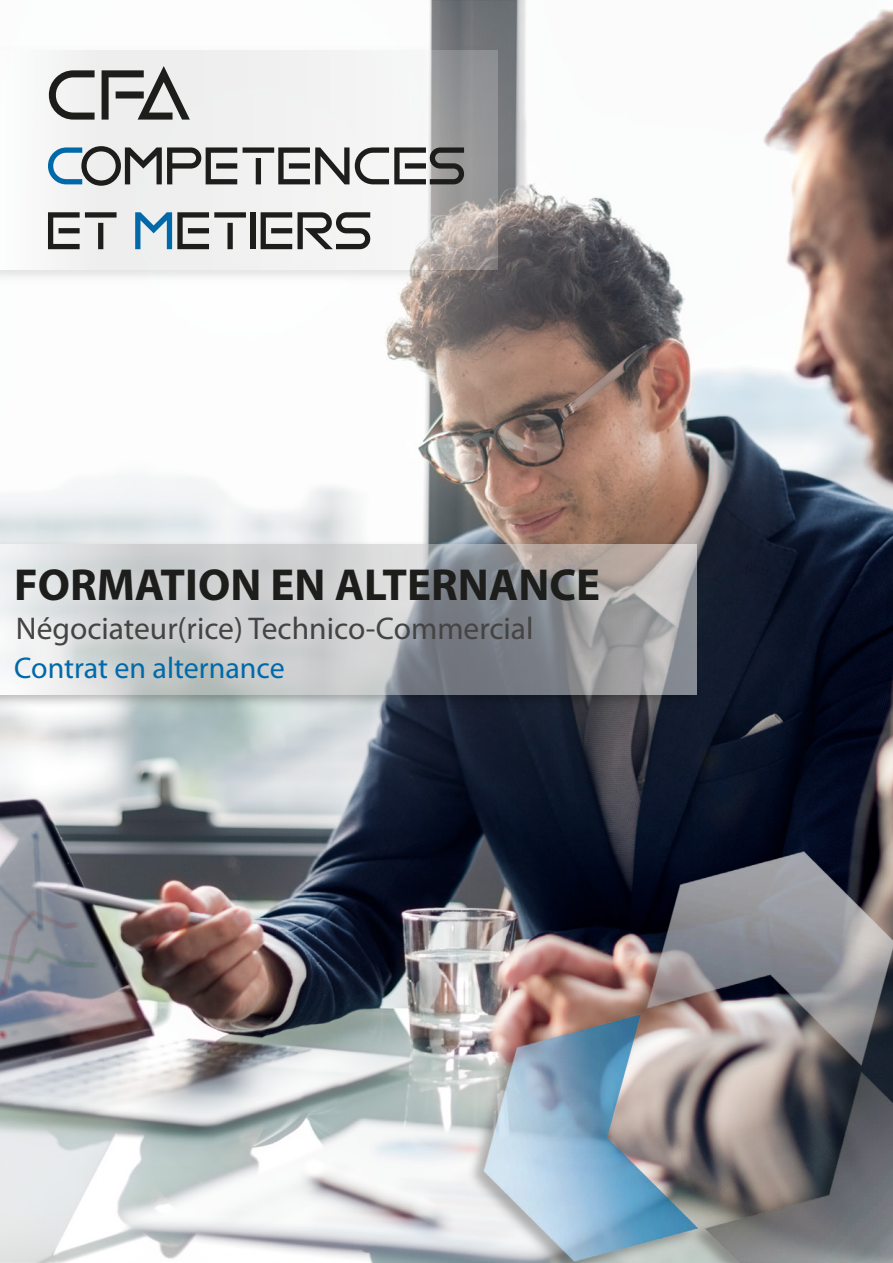
<style>
.page{position:relative;width:893px;height:1263px;background:#fff}
.page>*{position:absolute;margin:0;border:0;box-sizing:border-box;transform-origin:0 0}
.t1{font:72px "Mandatory Plaything";color:#1d1d1b}
.t2{font:54px/64.8px "Mandatory Plaything";color:#1d1d1b}
.t3{font:700 45px "Myriad Pro";color:#1d1d1b}
.t4{font:31.5px "Myriad Pro";color:#444}
.t5{font:30px "Myriad Pro";color:#0069a9}
.s1{color:#0069a9}
</style>
<div class="page">
<img style="left:0;top:0;width:893px;height:1263px">
<img style="left:462px;top:843px;width:431px;height:420px">
<img style="left:484px;top:852px;width:409px;height:411px">
<img style="left:0;top:536px;width:701px;height:176px">
<svg style="left:0;top:545px;width:696px;height:150px;background:#b8babc"></svg>
<img style="left:0;top:42px;width:502px;height:245px">
<svg style="left:0;top:51px;width:498px;height:219px"></svg>
<h1 class="t1" style="left:45px;top:63px;width:146px">CFA</h1>
<h2 class="t2" style="left:45px;top:134px;width:423px"><span class="s1">C</span>OMPETENCES<br>ET <span class="s1">M</span>ETIERS</h2>
<h3 class="t3" style="left:14px;top:555px;width:588px">FORMATION EN ALTERNANCE</h3>
<p class="t4" style="left:16px;top:609px;width:519px">Négociateur(rice) Technico-Commercial</p>
<p class="t5" style="left:14px;top:649px;width:272px">Contrat en alternance</p>
</div>
